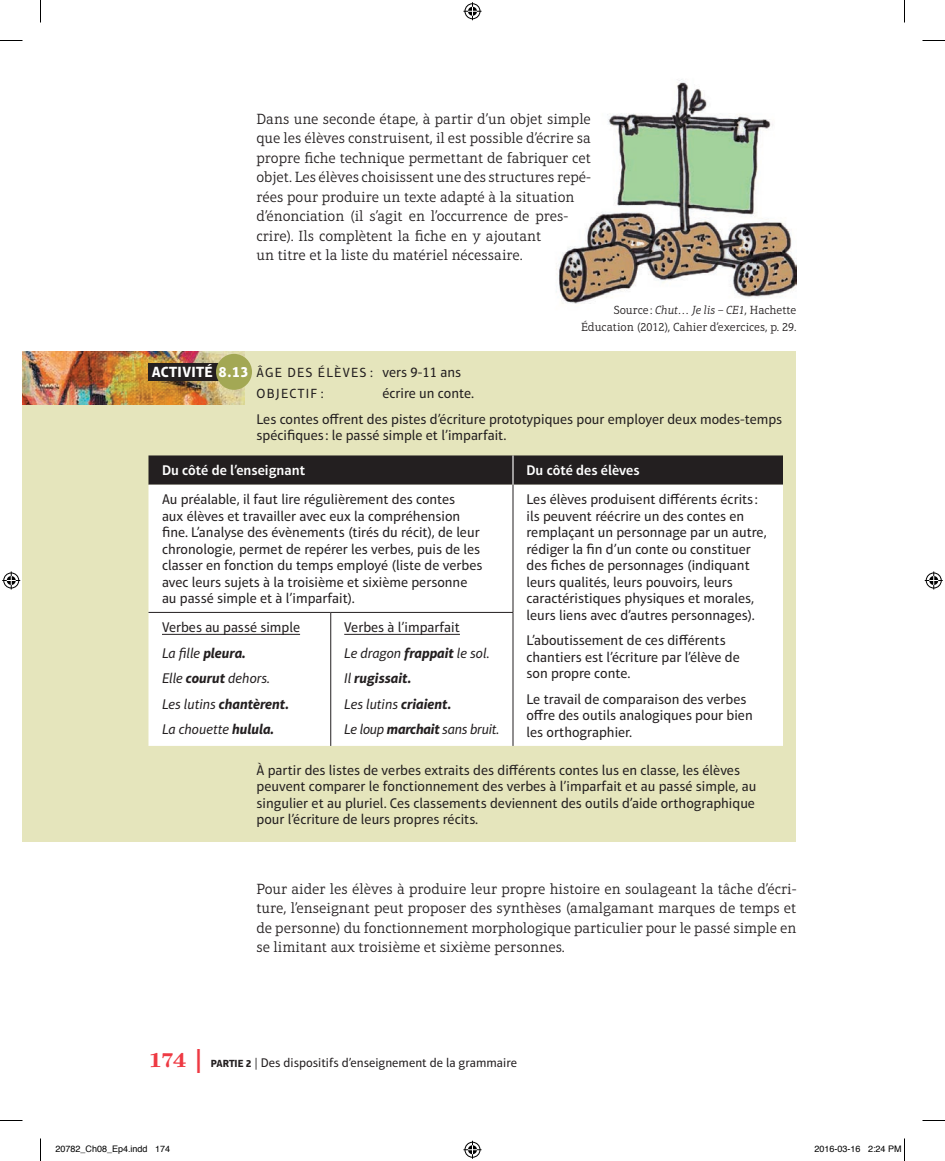
<style>
.page{position:relative;width:945px;height:1161px;background:#fff}
.page>*{position:absolute;margin:0;border:0;box-sizing:border-box;transform-origin:0 0}
.t1{font:700 21px "Bodoni Six ITC Std";color:#ee3a43}
.t2{font:300 15px/19.5px "Aptifer Slab LT Pro";color:#231f20}
.t3{font:700 15px "Aptifer Sans LT Pro";letter-spacing:.025em;color:#fff}
.t4{font:14.25px/16.5px "Aptifer Sans LT Pro";color:#231f20}
.t5{font:italic 14.25px/25.5px "Aptifer Sans LT Pro";color:#231f20}
.t6{font:600 14.25px "Aptifer Sans LT Pro";color:#fff}
.t7{font:13.5px/21px "Aptifer Sans LT Pro";letter-spacing:.095em;color:#231f20}
.t8{font:12.75px "Aptifer Sans LT Pro";color:#231f20}
.t9{font:300 12px/16.5px "Aptifer Slab LT Pro";letter-spacing:-.005em;color:#231f20;text-align:right}
.t10{font:9px "Helvetica";color:#000}
.s1{font-style:italic}
.s2{font-size:14.25px}
.s3{font-style:normal}
.s4{font-weight:700}
.s5{font-size:24px}
.s6{font-weight:700;font-size:10.5px}
</style>
<div class="page">
<div style="left:22px;top:352px;width:774px;height:490px;background:#e5e5bc"></div>
<img style="left:22px;top:352px;width:222px;height:53px">
<img style="left:556px;top:79px;width:240px;height:225px">
<div style="left:148px;top:455px;width:635px;height:30px;background:#231f20"></div>
<div style="left:148px;top:485px;width:635px;height:261px;background:#fff"></div>
<hr style="left:512px;top:455px;width:2px;height:30px;background:#fff">
<hr style="left:330px;top:613px;width:1px;height:133px;background:#231f20">
<hr style="left:513px;top:613px;width:1px;height:133px;background:#231f20">
<hr style="left:513px;top:485px;width:1px;height:127px;background:#231f20">
<hr style="left:148px;top:612px;width:183px;height:1px;background:#231f20">
<hr style="left:331px;top:612px;width:182px;height:1px;background:#231f20">
<hr style="left:162px;top:634px;width:138px;height:1px;background:#231f20">
<hr style="left:344px;top:634px;width:116px;height:1px;background:#231f20">
<div style="left:148px;top:363px;width:76px;height:17px;background:#231f20"></div>
<div style="left:216px;top:354px;width:36px;height:36px;background:#a3a854;border-radius:50%"></div>
<svg style="left:0;top:40px;width:22px;height:1px"></svg>
<svg style="left:922px;top:40px;width:23px;height:1px"></svg>
<svg style="left:0;top:1120px;width:22px;height:1px"></svg>
<svg style="left:922px;top:1120px;width:23px;height:1px"></svg>
<svg style="left:40px;top:0;width:1px;height:22px"></svg>
<svg style="left:40px;top:1138px;width:1px;height:23px"></svg>
<svg style="left:904px;top:0;width:1px;height:22px"></svg>
<svg style="left:464px;top:2px;width:18px;height:18px"></svg>
<svg style="left:464px;top:1141px;width:18px;height:18px"></svg>
<svg style="left:2px;top:572px;width:18px;height:18px"></svg>
<svg style="left:925px;top:572px;width:18px;height:18px"></svg>
<svg style="left:904px;top:1138px;width:1px;height:23px"></svg>
<p class="t2" style="left:256px;top:109px;width:336px">Dans une seconde étape, à partir d’un objet simple que les élèves construisent, il est possible d’écrire sa propre fiche technique permettant de fabriquer cet objet. Les élèves choisissent une des structures repé&shy;rées pour produire un texte adapté à la situation d’énonciation (il s’agit en l’occurrence de pres&shy;crire). Ils complètent la fiche en y ajoutant<br>un titre et la liste du matériel nécessaire.</p>
<p class="t9" style="left:581px;top:302px;width:217px">Source : <span class="s1">Chut… Je lis – CE1</span>, Hachette<br>Éducation (2012), Cahier d’exercices, p. 29.</p>
<p class="t3" style="left:152px;top:363px;width:98px">ACTIVITÉ 8.13</p>
<p class="t7" style="left:257px;top:362px;width:206px">Âge Des éLèves : <span class="s2">vers 9-11 ans<br></span>ObjeCtIf :</p>
<p class="t4" style="left:256px;top:381px;width:527px;line-height:25.5px;text-indent:126px">écrire un conte.<br>Les contes offrent des pistes d’écriture prototypiques pour employer deux modes-temps</p>
<p class="t4" style="left:256px;top:427px;width:252px">spécifiques : le passé simple et l’imparfait.</p>
<p class="t6" style="left:162px;top:462px;width:145px">Du côté de l’enseignant</p>
<p class="t6" style="left:527px;top:462px;width:115px">Du côté des élèves</p>
<p class="t4" style="left:162px;top:491px;width:322px">Au préalable, il faut lire régulièrement des contes<br>aux élèves et travailler avec eux la compréhension fine. L’analyse des évènements (tirés du récit), de leur chronologie, permet de repérer les verbes, puis de les classer en fonction du temps employé (liste de verbes avec leurs sujets à la troisième et sixième personne au passé simple et à l’imparfait).</p>
<p class="t4" style="left:527px;top:491px;width:242px">Les élèves produisent différents écrits : ils peuvent réécrire un des contes en remplaçant un personnage par un autre, rédiger la fin d’un conte ou constituer des fiches de personnages (indiquant leurs qualités, leurs pouvoirs, leurs caractéristiques physiques et morales, leurs liens avec d’autres personnages).</p>
<p class="t4" style="left:527px;top:632px;width:215px">L’aboutissement de ces différents chantiers est l’écriture par l’élève de son propre conte.</p>
<p class="t4" style="left:527px;top:691px;width:228px">Le travail de comparaison des verbes offre des outils analogiques pour bien les orthographier.</p>
<p class="t5" style="left:162px;top:615px;width:140px"><span class="s3">verbes au passé simple<br></span>La fille <span class="s4">pleura.<br></span>Elle <span class="s4">courut</span> dehors.<br>Les lutins <span class="s4">chantèrent.<br></span>La chouette <span class="s4">hulula.</span></p>
<p class="t5" style="left:344px;top:615px;width:157px"><span class="s3">verbes à l’imparfait<br></span>Le dragon <span class="s4">frappait</span> le sol.<br>Il <span class="s4">rugissait.<br></span>Les lutins <span class="s4">criaient.<br></span>Le loup <span class="s4">marchait</span> sans bruit.</p>
<p class="t4" style="left:256px;top:762px;width:502px">À partir des listes de verbes extraits des différents contes lus en classe, les élèves peuvent comparer le fonctionnement des verbes à l’imparfait et au passé simple, au singulier et au pluriel. Ces classements deviennent des outils d’aide orthographique pour l’écriture de leurs propres récits.</p>
<p class="t2" style="left:256px;top:879px;width:542px;text-align:justify">Pour aider les élèves à produire leur propre histoire en soulageant la tâche d’écri&shy;ture, l’enseignant peut proposer des synthèses (amalgamant marques de temps et de personne) du fonctionnement morphologique particulier pour le passé simple en se limitant aux troisième et sixième personnes.</p>
<h1 class="t1" style="left:148px;top:1046px;width:57px">174 <span class="s5">|</span></h1>
<p class="t8" style="left:211px;top:1055px;width:308px"><span class="s6">PARTIE 2</span> | Des dispositifs d’enseignement de la grammaire</p>
<p class="t10" style="left:56px;top:1142px;width:116px">20782_Ch08_Ep4.indd 174</p>
<p class="t10" style="left:814px;top:1142px;width:89px">2016-03-16 2:24 PM</p>
</div>
